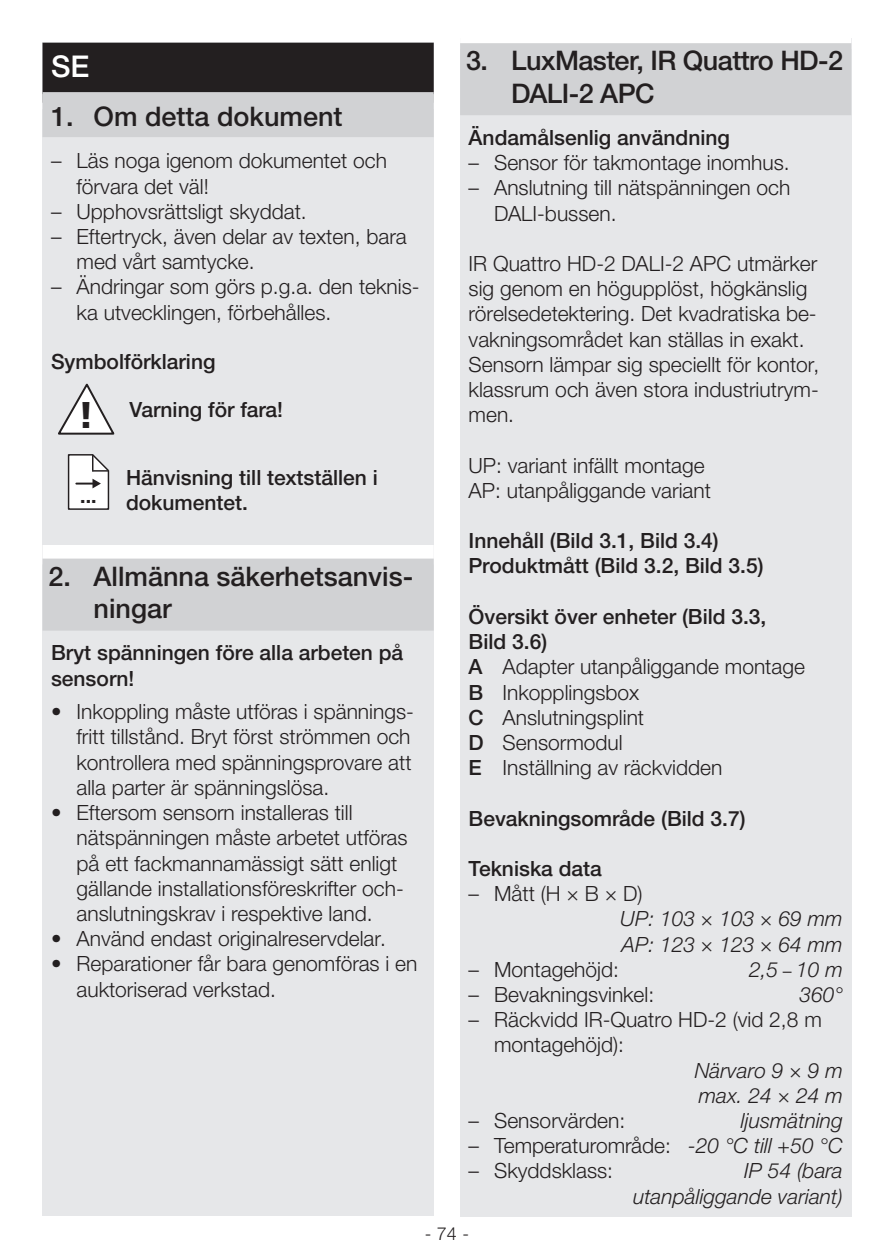
<style>
.page{position:relative;width:893px;height:1259px;background:#fff}
.page>*{position:absolute;margin:0;border:0;box-sizing:border-box;transform-origin:0 0}
.t1{font:500 30px "Helvetica Neue LTW1 G";color:#fff}
.t2{font:500 27px/32.4px "Helvetica Neue LTW1 G";color:#231f20}
.t3{font:500 27px/32.4px "Helvetica Neue LTW1 G";letter-spacing:-.02em;color:#231f20}
.t4{font:300 21px/25.2px "Helvetica Neue LTW1 G";color:#231f20}
.t5{font:500 21px/25.2px "Helvetica Neue LTW1 G";color:#231f20}
.t6{font:italic 300 21px/25.2px "Helvetica Neue LTW1 G";color:#231f20}
.t7{font:700 19.5px "Helvetica Neue LT Pro";color:#231f20}
.t8{font:300 18px "Helvetica Neue LTW1 G";color:#231f20}
.s1{font-family:"Frutiger LT Com";font-weight:900;font-size:37.2px}
.s2{font-weight:500}
.s3{font-family:"Minion Pro";font-weight:400;font-style:normal}
.s4{font-style:italic}
</style>
<div class="page">
<div style="left:43px;top:43px;width:391px;height:1173px;background:#e6e7e9"></div>
<div style="left:43px;top:43px;width:391px;height:60px;background:#231f20"></div>
<div style="left:43px;top:92px;width:391px;height:45px;background:#d1d2d4"></div>
<div style="left:43px;top:545px;width:391px;height:19px;background:#fff"></div>
<div style="left:43px;top:558px;width:391px;height:72px;background:#d1d2d4"></div>
<svg style="left:58px;top:383px;width:56px;height:52px"></svg>
<svg style="left:68px;top:454px;width:41px;height:56px;background:#dad9da"></svg>
<div style="left:460px;top:38px;width:391px;height:1178px;background:#e6e7e9"></div>
<div style="left:460px;top:30px;width:391px;height:19px;background:#fff"></div>
<div style="left:460px;top:43px;width:391px;height:72px;background:#d1d2d4"></div>
<h1 class="t1" style="left:51px;top:48px;width:40px">SE</h1>
<p class="t2" style="left:51px;top:100px;width:293px">1. Om detta dokument</p>
<p class="t4" style="left:77px;top:148px;width:312px;text-indent:-26px">– Läs noga igenom dokumentet och förvara det väl!</p>
<p class="t4" style="left:51px;top:199px;width:257px">– Upphovsrättsligt skyddat.</p>
<p class="t4" style="left:77px;top:224px;width:332px;text-indent:-26px">– Eftertryck, även delar av texten, bara med vårt samtycke.</p>
<p class="t4" style="left:77px;top:274px;width:345px;text-indent:-26px">– Ändringar som görs p.g.a. den teknis&shy;ka utvecklingen, förbehålles.</p>
<p class="t5" style="left:51px;top:349px;width:166px">Symbolförklaring</p>
<p class="t5" style="left:78px;top:397px;width:207px"><span class="s1">!</span> Varning för fara!</p>
<p class="t7" style="left:80px;top:483px;width:18px">...</p>
<p class="t5" style="left:126px;top:465px;width:253px">Hänvisning till textställen i dokumentet.</p>
<p class="t2" style="left:94px;top:560px;width:321px;text-indent:-45px">2. Allmänna säkerhetsanvis&shy;ningar</p>
<p class="t5" style="left:51px;top:640px;width:354px">Bryt spänningen före alla arbeten på sensorn!</p>
<p class="t4" style="left:77px;top:699px;width:339px;text-indent:-26px">• Inkoppling måste utföras i spännings&shy;fritt tillstånd. Bryt först strömmen och kontrollera med spänningsprovare att alla parter är spänningslösa.</p>
<p class="t4" style="left:77px;top:800px;width:333px;text-indent:-26px">• Eftersom sensorn installeras till nätspänningen måste arbetet utföras på ett fackmannamässigt sätt enligt gällande installationsföreskrifter och&shy;anslutningskrav i respektive land.</p>
<p class="t4" style="left:51px;top:926px;width:336px">• Använd endast originalreservdelar.</p>
<p class="t4" style="left:77px;top:951px;width:342px;text-indent:-26px">• Reparationer får bara genomföras i en auktoriserad verkstad.</p>
<p class="t3" style="left:511px;top:45px;width:334px;text-indent:-45px">3. LuxMaster, IR Quattro HD-2<br>DALI-2 APC</p>
<p class="t5" style="left:469px;top:125px;width:263px">Ändamålsenlig användning</p>
<p class="t4" style="left:469px;top:150px;width:323px">– Sensor för takmontage inomhus.</p>
<p class="t4" style="left:494px;top:175px;width:298px;text-indent:-26px">– Anslutning till nätspänningen och<br>DALI-bussen.</p>
<p class="t4" style="left:469px;top:251px;width:352px">IR Quattro HD-2 DALI-2 APC utmärker sig genom en högupplöst, högkänslig rörelsedetektering. Det kvadratiska be&shy;vakningsområdet kan ställas in exakt.<br>Sensorn lämpar sig speciellt för kontor, klassrum och även stora industriutrym&shy;men.</p>
<p class="t4" style="left:469px;top:452px;width:244px">UP: variant infällt montage<br>AP: utanpåliggande variant</p>
<p class="t5" style="left:469px;top:528px;width:297px">Innehåll (Bild 3.1, Bild 3.4)<br>Produktmått (Bild 3.2, Bild 3.5)</p>
<p class="t4" style="left:469px;top:604px;width:338px"><span class="s2">Översikt över enheter (Bild 3.3,<br>Bild 3.6)<br>A</span> Adapter utanpåliggande montage<br><span class="s2">B</span> Inkopplingsbox<br><span class="s2">C</span> Anslutningsplint<br><span class="s2">D</span> Sensormodul<br><span class="s2">E</span> Inställning av räckvidden</p>
<p class="t5" style="left:469px;top:805px;width:278px">Bevakningsområde (Bild 3.7)</p>
<p class="t5" style="left:469px;top:856px;width:135px">Tekniska data</p>
<p class="t4" style="left:469px;top:881px;width:176px">– Mått (H × B × D)</p>
<p class="t6" style="left:620px;top:906px;width:224px">UP: 103 × 103 × 69 mm<br>AP: 123 × 123 × 64 mm</p>
<p class="t4" style="left:469px;top:956px;width:152px">– Montagehöjd:</p>
<p class="t6" style="left:749px;top:956px;width:95px">2,5 <span class="s3">–</span> 10 m</p>
<p class="t4" style="left:469px;top:982px;width:187px">– Bevakningsvinkel:</p>
<p class="t6" style="left:799px;top:982px;width:45px">360°</p>
<p class="t4" style="left:494px;top:1007px;width:329px;text-indent:-26px">– Räckvidd IR-Quatro HD-2 (vid 2,8 m montagehöjd):</p>
<p class="t6" style="left:695px;top:1057px;width:150px">Närvaro 9 × 9 m max. 24 × 24 m</p>
<p class="t4" style="left:469px;top:1108px;width:158px">– Sensorvärden:</p>
<p class="t6" style="left:741px;top:1108px;width:103px">ljusmätning</p>
<p class="t4" style="left:469px;top:1133px;width:376px">– Temperaturområde: <span class="s4">-20 °C till +50 °C</span></p>
<p class="t4" style="left:469px;top:1158px;width:146px">– Skyddsklass:</p>
<p class="t6" style="left:633px;top:1158px;width:211px;text-align:right">IP 54 (bara utanpåliggande variant)</p>
<p class="t8" style="left:425px;top:1223px;width:46px">- 74 -</p>
</div>
